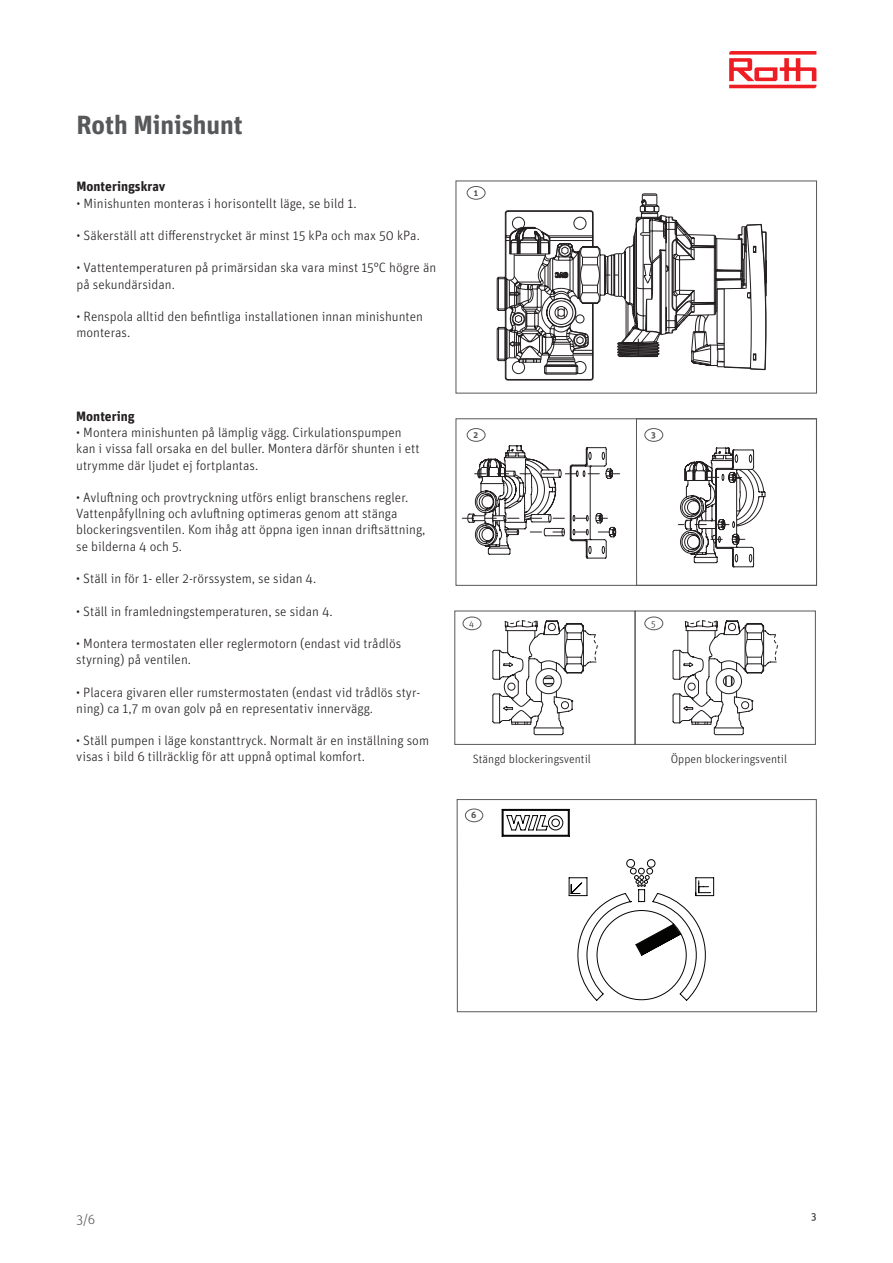
<style>
.page{position:relative;width:893px;height:1263px;background:#fff}
.page>*{position:absolute;margin:0;border:0;box-sizing:border-box;transform-origin:0 0}
.t1{font:700 26.25px "Unit OT";letter-spacing:-.005em;color:#57585a}
.t2{font:300 13.5px/16.2px "Unit OT";color:#231f20}
.t3{font:700 13.5px "Unit OT";color:#231f20}
.t4{font:300 13.5px "Unit OT";color:#57585a}
.t5{font:300 12px "Unit OT";color:#231f20}
.t6{font:10.5px "Unit OT";color:#231f20}
.t7{font:700 9px "Unit OT";color:#57585a}
.t8{font:300 9px "Unit OT";color:#231f20}
</style>
<div class="page">
<svg style="left:729px;top:51px;width:87px;height:37px"></svg>
<svg style="left:497px;top:276px;width:6px;height:86px"></svg>
<svg style="left:503px;top:193px;width:264px;height:188px"></svg>
<svg style="left:508px;top:194px;width:258px;height:176px"></svg>
<svg style="left:462px;top:446px;width:158px;height:112px"></svg>
<div style="left:467px;top:186px;width:18px;height:13px;border:1px solid #57585a;border-radius:50%"></div>
<div style="left:467px;top:428px;width:18px;height:14px;border:1px solid #57585a;border-radius:50%"></div>
<svg style="left:678px;top:447px;width:87px;height:120px"></svg>
<div style="left:636px;top:419px;width:181px;height:166px;border:1px solid #57585a"></div>
<div style="left:645px;top:428px;width:18px;height:14px;border:1px solid #57585a;border-radius:50%"></div>
<svg style="left:492px;top:620px;width:105px;height:116px"></svg>
<div style="left:455px;top:611px;width:180px;height:134px;border:1px solid #57585a"></div>
<svg style="left:673px;top:620px;width:105px;height:116px"></svg>
<div style="left:635px;top:611px;width:181px;height:134px;border:1px solid #57585a"></div>
<div style="left:463px;top:617px;width:18px;height:13px;border:1px solid #57585a;border-radius:50%"></div>
<div style="left:645px;top:617px;width:18px;height:13px;border:1px solid #57585a;border-radius:50%"></div>
<svg style="left:464px;top:808px;width:251px;height:193px"></svg>
<div style="left:457px;top:799px;width:360px;height:213px;border:1px solid #57585a"></div>
<svg style="left:499px;top:808px;width:76px;height:34px"></svg>
<p class="t1" style="left:77px;top:107px;width:168px">Roth Minishunt</p>
<p class="t3" style="left:77px;top:178px;width:90px">Monteringskrav</p>
<p class="t2" style="left:77px;top:195px;width:282px">• Minishunten monteras i horisontellt läge, se bild 1.</p>
<p class="t2" style="left:77px;top:227px;width:345px">• Säkerställ att differenstrycket är minst 15 kPa och max 50 kPa.</p>
<p class="t2" style="left:77px;top:260px;width:361px">• Vattentemperaturen på primärsidan ska vara minst 15°C högre än på sekundärsidan.</p>
<p class="t2" style="left:77px;top:308px;width:348px">• Renspola alltid den befintliga installationen innan minishunten monteras.</p>
<p class="t3" style="left:76px;top:408px;width:60px">Montering</p>
<p class="t2" style="left:76px;top:425px;width:345px">• Montera minishunten på lämplig vägg. Cirkulationspumpen kan i vissa fall orsaka en del buller. Montera därför shunten i ett utrymme där ljudet ej fortplantas.</p>
<p class="t2" style="left:76px;top:489px;width:351px">• Avluftning och provtryckning utförs enligt branschens regler.<br>Vattenpåfyllning och avluftning optimeras genom att stänga blockeringsventilen. Kom ihåg att öppna igen innan driftsättning, se bilderna 4 och 5.</p>
<p class="t2" style="left:76px;top:570px;width:242px">• Ställ in för 1- eller 2-rörssystem, se sidan 4.</p>
<p class="t2" style="left:76px;top:603px;width:258px">• Ställ in framledningstemperaturen, se sidan 4.</p>
<p class="t2" style="left:76px;top:635px;width:327px">• Montera termostaten eller reglermotorn (endast vid trådlös styrning) på ventilen.</p>
<p class="t2" style="left:76px;top:684px;width:346px">• Placera givaren eller rumstermostaten (endast vid trådlös styr&shy;ning) ca 1,7 m ovan golv på en representativ innervägg.</p>
<p class="t2" style="left:76px;top:732px;width:354px">• Ställ pumpen i läge konstanttryck. Normalt är en inställning som visas i bild 6 tillräcklig för att uppnå optimal komfort.</p>
<p class="t7" style="left:474px;top:187px;width:6px">1</p>
<p class="t7" style="left:474px;top:429px;width:6px">2</p>
<p class="t7" style="left:651px;top:429px;width:6px">3</p>
<p class="t8" style="left:469px;top:618px;width:6px">4</p>
<p class="t8" style="left:651px;top:618px;width:6px">5</p>
<p class="t5" style="left:473px;top:752px;width:120px">Stängd blockeringsventil</p>
<p class="t5" style="left:671px;top:752px;width:118px">Öppen blockeringsventil</p>
<p class="t7" style="left:471px;top:809px;width:7px">6</p>
<p class="t4" style="left:77px;top:1211px;width:20px">3/6</p>
<p class="t6" style="left:811px;top:1210px;width:7px">3</p>
</div>
